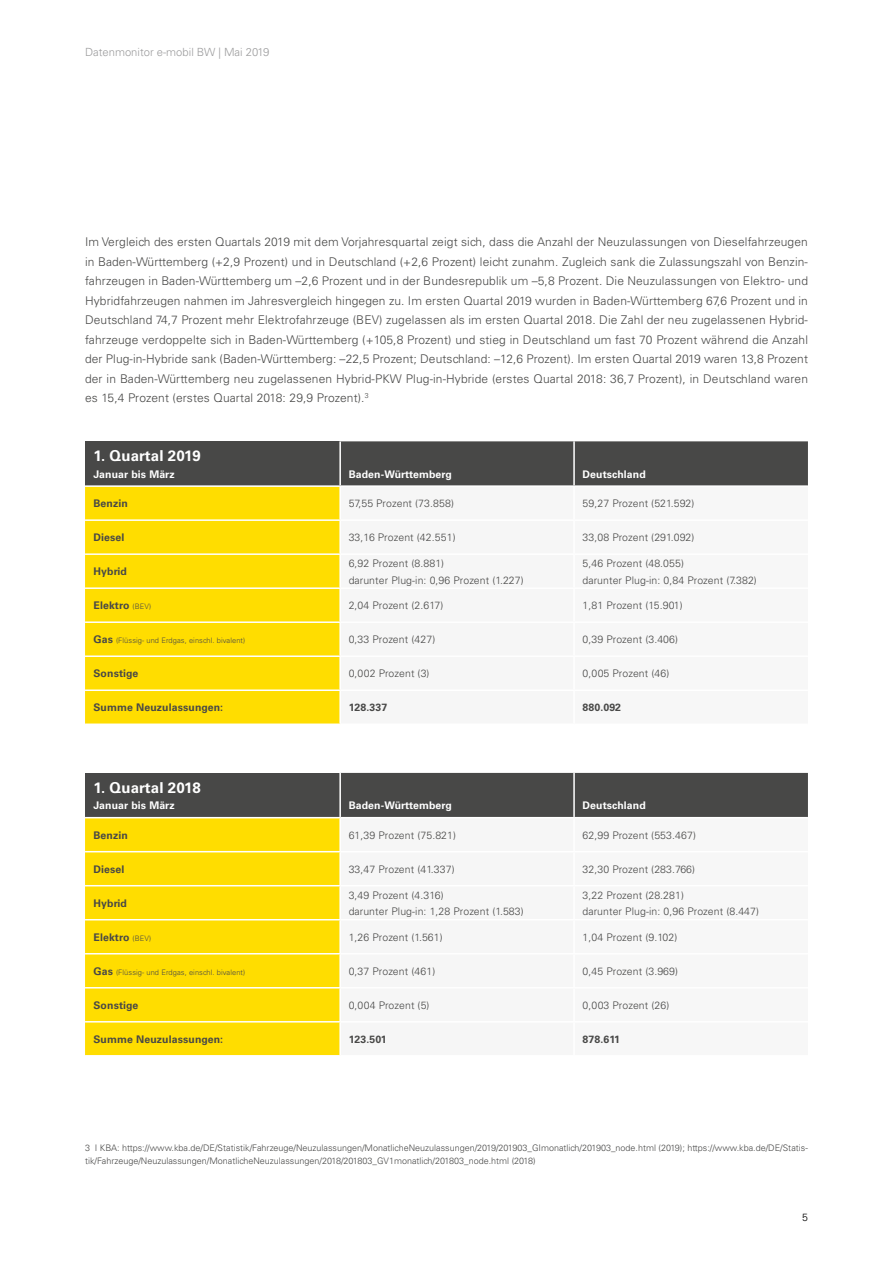
<style>
.page{position:relative;width:893px;height:1263px;background:#fff}
.page>*{position:absolute;margin:0;border:0;box-sizing:border-box;transform-origin:0 0}
.t1{font:700 15px "Univers LT";letter-spacing:.01em;color:#fff}
.t2{font:300 12px/19.5px "Univers LT";letter-spacing:.01em;color:#484847;text-align:justify}
.t3{font:300 11.25px "Univers LT";color:#9c9c9d}
.t4{font:300 10.5px/16.5px "Univers LT";letter-spacing:.01em;color:#484847}
.t5{font:700 10.5px "Univers LT";letter-spacing:.01em;color:#484847}
.t6{font:700 10.5px "Univers LT";letter-spacing:.01em;color:#fff}
.t7{font:300 10.5px "Univers LT";color:#000}
.t8{font:300 9px/13.5px "Univers LT";color:#484847}
.t9{font:300 7.5px "Univers LT";letter-spacing:.01em;color:#484847}
.s1{font-weight:300;font-size:7.5px}
.s2{font-weight:700;font-size:10.5px}
</style>
<div class="page">
<div style="left:85px;top:773px;width:255px;height:45px;background:#484847"></div>
<div style="left:341px;top:773px;width:467px;height:44px;background:#484847"></div>
<div style="left:85px;top:818px;width:254px;height:237px;background:#fd0"></div>
<hr style="left:85px;top:851px;width:255px;height:1px;background:#fff">
<hr style="left:85px;top:885px;width:255px;height:1px;background:#fff">
<hr style="left:85px;top:919px;width:255px;height:1px;background:#fff">
<hr style="left:85px;top:953px;width:255px;height:1px;background:#fff">
<hr style="left:85px;top:987px;width:255px;height:1px;background:#fff">
<hr style="left:85px;top:1021px;width:255px;height:1px;background:#fff">
<hr style="left:339px;top:773px;width:2px;height:44px;background:#fff">
<hr style="left:573px;top:773px;width:2px;height:44px;background:#fff">
<hr style="left:85px;top:817px;width:255px;height:1px;background:#fff">
<div style="left:85px;top:441px;width:255px;height:45px;background:#484847"></div>
<div style="left:341px;top:441px;width:467px;height:44px;background:#484847"></div>
<div style="left:85px;top:487px;width:254px;height:236px;background:#fd0"></div>
<hr style="left:85px;top:519px;width:255px;height:2px;background:#fff">
<hr style="left:85px;top:553px;width:255px;height:2px;background:#fff">
<hr style="left:85px;top:587px;width:255px;height:2px;background:#fff">
<hr style="left:85px;top:621px;width:255px;height:2px;background:#fff">
<hr style="left:85px;top:655px;width:255px;height:2px;background:#fff">
<hr style="left:85px;top:689px;width:255px;height:2px;background:#fff">
<hr style="left:339px;top:441px;width:2px;height:44px;background:#fff">
<hr style="left:573px;top:441px;width:2px;height:44px;background:#fff">
<hr style="left:85px;top:485px;width:255px;height:2px;background:#fff">
<p class="t3" style="left:85px;top:45px;width:186px">Datenmonitor e-mobil BW | Mai 2019</p>
<p class="t2" style="left:85px;top:232px;width:724px">Im Vergleich des ersten Quartals 2019 mit dem Vorjahresquartal zeigt sich, dass die Anzahl der Neuzulassungen von Dieselfahrzeugen in Baden-Württemberg (+2,9 Prozent) und in Deutschland (+2,6 Prozent) leicht zunahm. Zugleich sank die Zulassungszahl von Benzin&shy;fahrzeugen in Baden-Württemberg um –2,6 Prozent und in der Bundesrepublik um –5,8 Prozent. Die Neuzulassungen von Elektro- und Hybridfahrzeugen nahmen im Jahresvergleich hingegen zu. Im ersten Quartal 2019 wurden in Baden-Württemberg 67,6 Prozent und in Deutschland 74,7 Prozent mehr Elektrofahrzeuge (BEV) zugelassen als im ersten Quartal 2018. Die Zahl der neu zugelassenen Hybrid&shy;fahrzeuge verdoppelte sich in Baden-Württemberg (+105,8 Prozent) und stieg in Deutschland um fast 70 Prozent während die Anzahl der Plug-in-Hybride sank (Baden-Württemberg: –22,5 Prozent; Deutschland: –12,6 Prozent). Im ersten Quartal 2019 waren 13,8 Prozent der in Baden-Württemberg neu zugelassenen Hybrid-PKW Plug-in-Hybride (erstes Quartal 2018: 36,7 Prozent), in Deutschland waren es 15,4 Prozent (erstes Quartal 2018: 29,9 Prozent).<sup>3</sup></p>
<p class="t1" style="left:94px;top:447px;width:109px">1. Quartal 2019</p>
<p class="t6" style="left:94px;top:468px;width:83px">Januar bis März</p>
<p class="t6" style="left:349px;top:468px;width:105px">Baden-Württemberg</p>
<p class="t6" style="left:583px;top:468px;width:65px">Deutschland</p>
<p class="t5" style="left:94px;top:497px;width:36px">Benzin</p>
<p class="t4" style="left:349px;top:495px;width:107px">57,55 Prozent (73.858)</p>
<p class="t4" style="left:583px;top:495px;width:113px">59,27 Prozent (521.592)</p>
<p class="t5" style="left:94px;top:531px;width:32px">Diesel</p>
<p class="t4" style="left:349px;top:529px;width:108px">33,16 Prozent (42.551)</p>
<p class="t4" style="left:583px;top:529px;width:113px">33,08 Prozent (291.092)</p>
<p class="t5" style="left:94px;top:565px;width:35px">Hybrid</p>
<p class="t4" style="left:349px;top:555px;width:177px">6,92 Prozent (8.881)<br>darunter Plug-in: 0,96 Prozent (1.227)</p>
<p class="t4" style="left:583px;top:555px;width:176px">5,46 Prozent (48.055)<br>darunter Plug-in: 0,84 Prozent (7.382)</p>
<p class="t5" style="left:94px;top:599px;width:59px">Elektro <span class="s1">(BEV)</span></p>
<p class="t4" style="left:349px;top:597px;width:96px">2,04 Prozent (2.617)</p>
<p class="t4" style="left:583px;top:597px;width:102px">1,81 Prozent (15.901)</p>
<p class="t9" style="left:94px;top:636px;width:153px"><span class="s2">Gas</span> (Flüssig- und Erdgas, einschl. bivalent)</p>
<p class="t4" style="left:349px;top:631px;width:88px">0,33 Prozent (427)</p>
<p class="t4" style="left:583px;top:631px;width:97px">0,39 Prozent (3.406)</p>
<p class="t5" style="left:94px;top:667px;width:46px">Sonstige</p>
<p class="t4" style="left:349px;top:665px;width:82px">0,002 Prozent (3)</p>
<p class="t4" style="left:583px;top:665px;width:88px">0,005 Prozent (46)</p>
<p class="t5" style="left:94px;top:701px;width:131px">Summe Neuzulassungen:</p>
<p class="t5" style="left:349px;top:701px;width:40px">128.337</p>
<p class="t5" style="left:583px;top:701px;width:40px">880.092</p>
<p class="t1" style="left:94px;top:779px;width:109px">1. Quartal 2018</p>
<p class="t6" style="left:94px;top:799px;width:83px">Januar bis März</p>
<p class="t6" style="left:349px;top:799px;width:105px">Baden-Württemberg</p>
<p class="t6" style="left:583px;top:799px;width:65px">Deutschland</p>
<p class="t5" style="left:94px;top:829px;width:36px">Benzin</p>
<p class="t4" style="left:349px;top:827px;width:109px">61,39 Prozent (75.821)</p>
<p class="t4" style="left:583px;top:827px;width:115px">62,99 Prozent (553.467)</p>
<p class="t5" style="left:94px;top:863px;width:32px">Diesel</p>
<p class="t4" style="left:349px;top:861px;width:107px">33,47 Prozent (41.337)</p>
<p class="t4" style="left:583px;top:861px;width:114px">32,30 Prozent (283.766)</p>
<p class="t5" style="left:94px;top:897px;width:35px">Hybrid</p>
<p class="t4" style="left:349px;top:887px;width:177px">3,49 Prozent (4.316)<br>darunter Plug-in: 1,28 Prozent (1.583)</p>
<p class="t4" style="left:583px;top:887px;width:178px">3,22 Prozent (28.281)<br>darunter Plug-in: 0,96 Prozent (8.447)</p>
<p class="t5" style="left:94px;top:931px;width:59px">Elektro <span class="s1">(BEV)</span></p>
<p class="t4" style="left:349px;top:929px;width:96px">1,26 Prozent (1.561)</p>
<p class="t4" style="left:583px;top:929px;width:96px">1,04 Prozent (9.102)</p>
<p class="t9" style="left:94px;top:967px;width:153px"><span class="s2">Gas</span> (Flüssig- und Erdgas, einschl. bivalent)</p>
<p class="t4" style="left:349px;top:963px;width:88px">0,37 Prozent (461)</p>
<p class="t4" style="left:583px;top:963px;width:97px">0,45 Prozent (3.969)</p>
<p class="t5" style="left:94px;top:999px;width:46px">Sonstige</p>
<p class="t4" style="left:349px;top:997px;width:82px">0,004 Prozent (5)</p>
<p class="t4" style="left:583px;top:997px;width:88px">0,003 Prozent (26)</p>
<p class="t5" style="left:94px;top:1033px;width:131px">Summe Neuzulassungen:</p>
<p class="t5" style="left:349px;top:1033px;width:40px">123.501</p>
<p class="t5" style="left:583px;top:1033px;width:39px">878.611</p>
<p class="t8" style="left:85px;top:1141px;width:724px">3 I KBA: https://www.kba.de/DE/Statistik/Fahrzeuge/Neuzulassungen/MonatlicheNeuzulassungen/2019/201903_GImonatlich/201903_node.html (2019); https://www.kba.de/DE/Statis&shy;tik/Fahrzeuge/Neuzulassungen/MonatlicheNeuzulassungen/2018/201803_GV1monatlich/201803_node.html (2018)</p>
<p class="t7" style="left:802px;top:1211px;width:7px">5</p>
</div>
